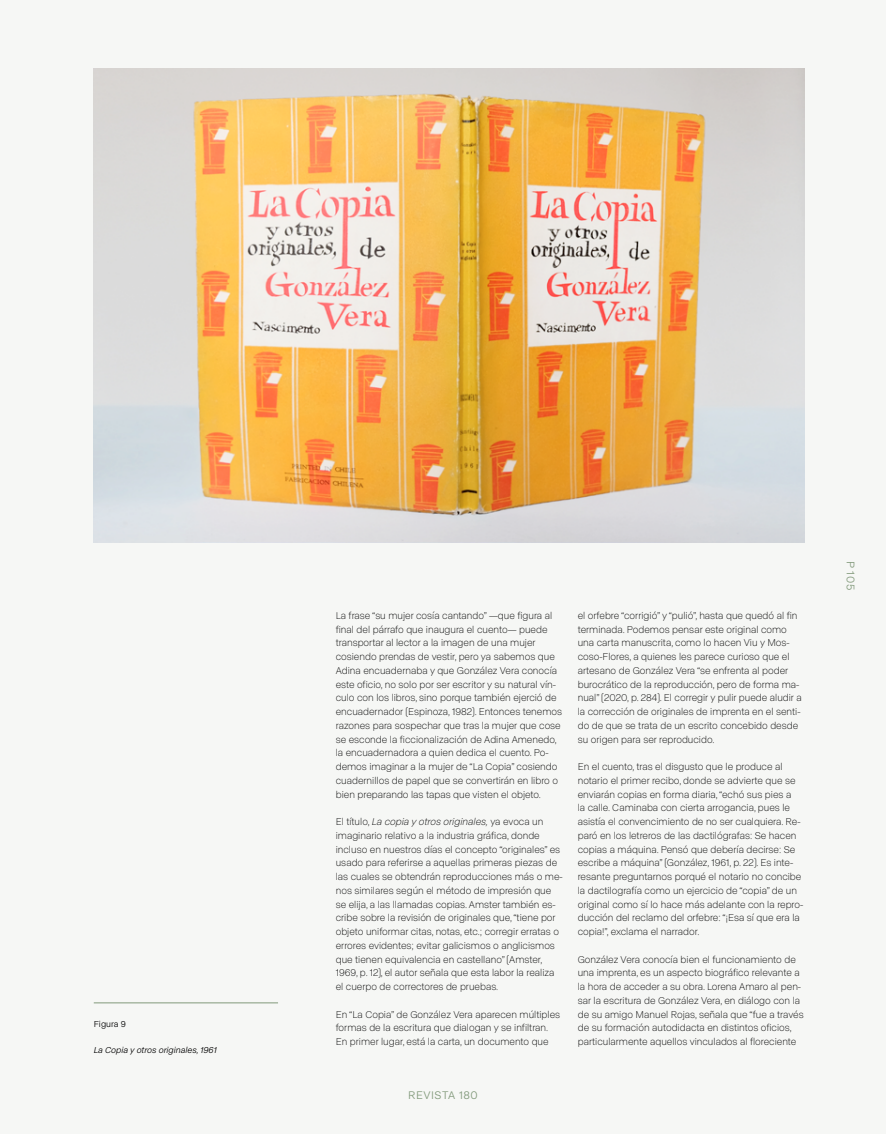
<style>
.page{position:relative;width:886px;height:1134px;background:#f6f7f5}
.page>*{position:absolute;margin:0;border:0;box-sizing:border-box;transform-origin:0 0}
.t1{font:11.25px "ABC Normal";letter-spacing:.05em;color:#81997a}
.t2{font:300 10px/13.8px "ABC Normal";color:#000}
.t3{font:italic 8.75px "ABC Normal";color:#000}
.t4{font:8.75px "ABC Normal";color:#000}
.s1{font-style:italic}
</style>
<div class="page">
<img style="left:94px;top:69px;width:711px;height:474px">
<hr style="left:94px;top:1002px;width:184px;height:1px;background:#81997a">
<p class="t4" style="left:94px;top:1018px;width:34px">Figura 9</p>
<p class="t3" style="left:94px;top:1044px;width:125px">La Copia y otros originales, 1961</p>
<p class="t2" style="left:336px;top:608px;width:228px">La frase “su mujer cosía cantando” —que figura al final del párrafo que inaugura el cuento— puede transportar al lector a la imagen de una mujer cosiendo prendas de vestir, pero ya sabemos que Adina encuadernaba y que González Vera conocía este oficio, no solo por ser escritor y su natural vín&shy;culo con los libros, sino porque también ejerció de encuadernador (Espinoza, 1982). Entonces tenemos razones para sospechar que tras la mujer que cose se esconde la ficcionalización de Adina Amenedo, la encuadernadora a quien dedica el cuento. Po&shy;demos imaginar a la mujer de “La Copia” cosiendo cuadernillos de papel que se convertirán en libro o bien preparando las tapas que visten el objeto.</p>
<p class="t2" style="left:336px;top:814px;width:228px">El título, <span class="s1">La copia y otros originales,</span> ya evoca un imaginario relativo a la industria gráfica, donde incluso en nuestros días el concepto “originales” es usado para referirse a aquellas primeras piezas de las cuales se obtendrán reproducciones más o me&shy;nos similares según el método de impresión que se elija, a las llamadas copias. Amster también es&shy;cribe sobre la revisión de originales que, “tiene por objeto uniformar citas, notas, etc.; corregir erratas o errores evidentes; evitar galicismos o anglicismos que tienen equivalencia en castellano” (Amster, 1969, p. 12), el autor señala que esta labor la realiza el cuerpo de correctores de pruebas.</p>
<p class="t2" style="left:336px;top:1007px;width:226px">En “La Copia” de González Vera aparecen múltiples formas de la escritura que dialogan y se infiltran.<br>En primer lugar, está la carta, un documento que</p>
<p class="t2" style="left:578px;top:608px;width:225px">el orfebre “corrigió” y “pulió”, hasta que quedó al fin terminada. Podemos pensar este original como una carta manuscrita, como lo hacen Viu y Mos&shy;coso-Flores, a quienes les parece curioso que el artesano de González Vera “se enfrenta al poder burocrático de la reproducción, pero de forma ma&shy;nual” (2020, p. 284). El corregir y pulir puede aludir a la corrección de originales de imprenta en el senti&shy;do de que se trata de un escrito concebido desde su origen para ser reproducido.</p>
<p class="t2" style="left:578px;top:759px;width:227px">En el cuento, tras el disgusto que le produce al notario el primer recibo, donde se advierte que se enviarán copias en forma diaria, “echó sus pies a<br>la calle. Caminaba con cierta arrogancia, pues le asistía el convencimiento de no ser cualquiera. Re&shy;paró en los letreros de las dactilógrafas: Se hacen copias a máquina. Pensó que debería decirse: Se escribe a máquina” (González, 1961, p. 22). Es inte&shy;resante preguntarnos porqué el notario no concibe la dactilografía como un ejercicio de “copia” de un original como sí lo hace más adelante con la repro&shy;ducción del reclamo del orfebre: “¡Esa sí que era la copia!”, exclama el narrador.</p>
<p class="t2" style="left:578px;top:952px;width:227px">González Vera conocía bien el funcionamiento de una imprenta, es un aspecto biográfico relevante a la hora de acceder a su obra. Lorena Amaro al pen&shy;sar la escritura de González Vera, en diálogo con la de su amigo Manuel Rojas, señala que “fue a través de su formación autodidacta en distintos oficios, particularmente aquellos vinculados al floreciente</p>
<p class="t1" style="left:408px;top:1088px;width:71px">REVISTA 180</p>
<p class="t1" style="left:858px;top:561px;width:31px;rotate:90deg">P 105</p>
</div>
